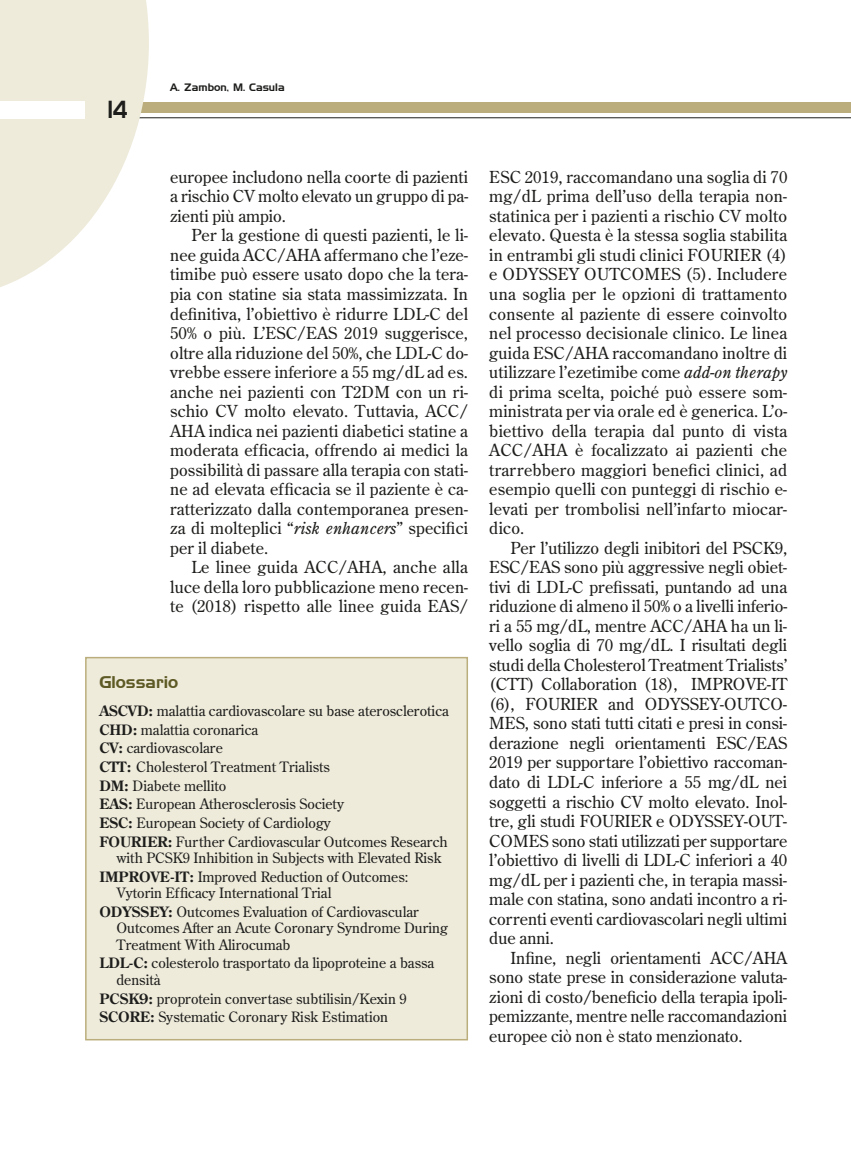
<style>
.page{position:relative;width:851px;height:1149px;background:#fff}
.page>*{position:absolute;margin:0;border:0;box-sizing:border-box;transform-origin:0 0}
.t1{font:24px "Handel Gothic BT";color:#1d1d1b;scale:.8 1}
.t2{font:16.5px/19.5px "Century Old Style Std";letter-spacing:.01em;color:#1d1d1b;text-align:justify}
.t3{font:16.5px "Handel Gothic BT";color:#5e5a25}
.t4{font:14.25px/18.6px "Century Old Style Std";color:#1d1d1b}
.t5{font:10.5px "Handel Gothic BT";color:#1d1d1b}
.s1{font-style:italic}
.s2{font-weight:700}
</style>
<div class="page">
<hr style="left:0;top:117px;width:850px;height:1px;background:#1d1d1b">
<div style="left:0;top:102px;width:850px;height:11px;background:#bbae7c"></div>
<svg style="left:0;top:0;width:149px;height:287px;fill:#eeebdb"></svg>
<div style="left:0;top:101px;width:85px;height:17px;background:#fff"></div>
<div style="left:86px;top:657px;width:381px;height:382px;background:#eeebdb"></div>
<div style="left:85px;top:656px;width:383px;height:384px;border:2px solid #bbae7c"></div>
<h1 class="t1" style="left:108px;top:95px;width:26px">14</h1>
<p class="t5" style="left:170px;top:81px;width:116px">A. Zambon, M. Casula</p>
<p class="t2" style="left:170px;top:167px;width:299px">europee includono nella coorte di pazienti a rischio CV molto elevato un gruppo di pa&shy;zienti più ampio.</p>
<p class="t2" style="left:170px;top:225px;width:299px;text-indent:21px">Per la gestione di questi pazienti, le li&shy;nee guida ACC/AHA affermano che l’eze&shy;timibe può essere usato dopo che la tera&shy;pia con statine sia stata massimizzata. In definitiva, l’obiettivo è ridurre LDL-C del 50% o più. L’ESC/EAS 2019 suggerisce, oltre alla riduzione del 50%, che LDL-C do&shy;vrebbe essere inferiore a 55 mg/dL ad es. anche nei pazienti con T2DM con un ri&shy;schio CV molto elevato. Tuttavia, ACC/ AHA indica nei pazienti diabetici statine a moderata efficacia, offrendo ai medici la possibilità di passare alla terapia con stati&shy;ne ad elevata efficacia se il paziente è ca&shy;ratterizzato dalla contemporanea presen&shy;za di molteplici “<span class="s1">risk enhancers</span>” specifici per il diabete.</p>
<p class="t2" style="left:170px;top:557px;width:299px;text-indent:21px">Le linee guida ACC/AHA, anche alla luce della loro pubblicazione meno recen&shy;te (2018) rispetto alle linee guida EAS/</p>
<p class="t3" style="left:99px;top:671px;width:80px">Glossario</p>
<p class="t4" style="left:99px;top:701px;width:351px"><span class="s2">ASCVD:</span> malattia cardiovascolare su base aterosclerotica <span class="s2">CHD:</span> malattia coronarica<br><span class="s2">CV:</span> cardiovascolare<br><span class="s2">CTT:</span> Cholesterol Treatment Trialists<br><span class="s2">DM:</span> Diabete mellito<br><span class="s2">EAS:</span> European Atherosclerosis Society<br><span class="s2">ESC:</span> European Society of Cardiology<br><span class="s2">FOURIER:</span> Further Cardiovascular Outcomes Research</p>
<p class="t4" style="left:99px;top:848px;width:343px;text-indent:17px">with PCSK9 Inhibition in Subjects with Elevated Risk<br><span class="s2">IMPROVE-IT:</span> Improved Reduction of Outcomes:</p>
<p class="t4" style="left:99px;top:883px;width:321px;text-indent:17px">Vytorin Efficacy International Trial<br><span class="s2">ODYSSEY:</span> Outcomes Evaluation of Cardiovascular</p>
<p class="t4" style="left:116px;top:919px;width:333px;line-height:16.5px">Outcomes After an Acute Coronary Syndrome During<br>Treatment With Alirocumab</p>
<p class="t4" style="left:116px;top:954px;width:319px;line-height:16.5px;text-indent:-17px"><span class="s2">LDL-C:</span> colesterolo trasportato da lipoproteine a bassa densità</p>
<p class="t4" style="left:99px;top:988px;width:309px"><span class="s2">PCSK9:</span> proprotein convertase subtilisin/Kexin 9<br><span class="s2">SCORE:</span> Systematic Coronary Risk Estimation</p>
<p class="t2" style="left:489px;top:167px;width:299px">ESC 2019, raccomandano una soglia di 70 mg/dL prima dell’uso della terapia non&shy;statinica per i pazienti a rischio CV molto elevato. Questa è la stessa soglia stabilita in entrambi gli studi clinici FOURIER (4) e ODYSSEY OUTCOMES (5). Includere una soglia per le opzioni di trattamento consente al paziente di essere coinvolto nel processo decisionale clinico. Le linea guida ESC/AHA raccomandano inoltre di utilizzare l’ezetimibe come <span class="s1">add-on therapy </span>di prima scelta, poiché può essere som&shy;ministrata per via orale ed è generica. L’o&shy;biettivo della terapia dal punto di vista ACC/AHA è focalizzato ai pazienti che trarrebbero maggiori benefici clinici, ad esempio quelli con punteggi di rischio e&shy;levati per trombolisi nell’infarto miocar&shy;dico.</p>
<p class="t2" style="left:489px;top:537px;width:299px;text-indent:21px">Per l’utilizzo degli inibitori del PSCK9, ESC/EAS sono più aggressive negli obiet&shy;tivi di LDL-C prefissati, puntando ad una riduzione di almeno il 50% o a livelli inferio&shy;ri a 55 mg/dL, mentre ACC/AHA ha un li&shy;vello soglia di 70 mg/dL. I risultati degli studi della Cholesterol Treatment Trialists’ (CTT) Collaboration (18), IMPROVE-IT (6), FOURIER and ODYSSEY-OUTCO-MES, sono stati tutti citati e presi in consi&shy;derazione negli orientamenti ESC/EAS 2019 per supportare l’obiettivo raccoman&shy;dato di LDL-C inferiore a 55 mg/dL nei soggetti a rischio CV molto elevato. Inol&shy;tre, gli studi FOURIER e ODYSSEY-OUT-COMES sono stati utilizzati per supportare l’obiettivo di livelli di LDL-C inferiori a 40 mg/dL per i pazienti che, in terapia massi&shy;male con statina, sono andati incontro a ri&shy;correnti eventi cardiovascolari negli ultimi due anni.</p>
<p class="t2" style="left:489px;top:947px;width:299px;text-indent:21px">Infine, negli orientamenti ACC/AHA sono state prese in considerazione valuta&shy;zioni di costo/beneficio della terapia ipoli&shy;pemizzante, mentre nelle raccomandazioni europee ciò non è stato menzionato.</p>
</div>
